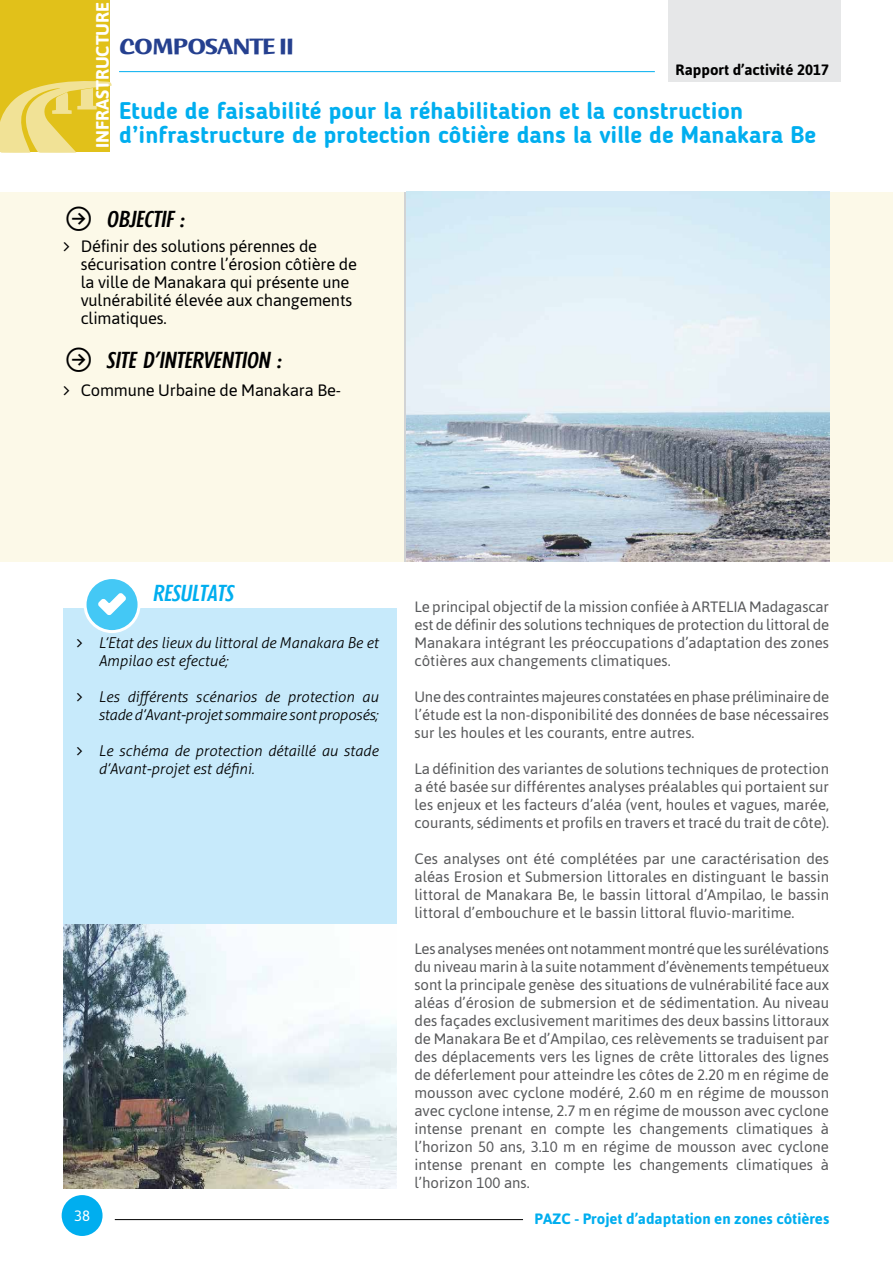
<style>
.page{position:relative;width:893px;height:1263px;background:#fff}
.page>*{position:absolute;margin:0;border:0;box-sizing:border-box;transform-origin:0 0}
.t1{font:700 24px/24px "Blogger Sans";color:#00aeef}
.t2{font:24px "Humana Sans ITCTT Bold";letter-spacing:-.04em;color:#25408f}
.t3{font:italic 500 condensed 22.5px "Limerick";color:#000}
.t4{font:italic 500 condensed 22.5px "Limerick";color:#00aeef}
.t5{font:700 18px "Asap";color:#fff}
.t6{font:16.5px/18px "Asap";letter-spacing:-.01em;color:#000}
.t7{font:15px/18px "Asap";color:#58595b;text-align:justify}
.t8{font:italic 300 15px/18px "Aller";color:#000}
.t9{font:700 15px "Asap";color:#00aeef}
.t10{font:700 15px "Asap";color:#000}
.t11{font:15px "Asap";color:#fff}
</style>
<div class="page">
<div style="left:668px;top:0;width:172px;height:81px;background:#e6e7e8"></div>
<div style="left:64px;top:609px;width:333px;height:315px;background:#c7eafb"></div>
<div style="left:85px;top:578px;width:54px;height:54px;background:#44c8f5;border-radius:50%"></div>
<div style="left:84px;top:576px;width:57px;height:57px;border:3px solid #fff;border-radius:50%"></div>
<svg style="left:98px;top:593px;width:28px;height:22px"></svg>
<div style="left:0;top:192px;width:893px;height:369px;background:#fcf9e8"></div>
<img style="left:406px;top:192px;width:423px;height:369px">
<img style="left:64px;top:924px;width:332px;height:264px">
<hr style="left:119px;top:71px;width:536px;height:1px;background:#00aeef">
<hr style="left:115px;top:1219px;width:408px;height:1px;background:#000">
<div style="left:62px;top:1195px;width:41px;height:41px;background:#00aeef;border-radius:50%"></div>
<div style="left:0;top:0;width:110px;height:152px;background:#e1c11a"></div>
<svg style="left:0;top:81px;width:112px;height:72px"></svg>
<p class="t5" style="left:90px;top:148px;width:148px;rotate:-90deg">INFRASTRUCTURE</p>
<h1 class="t2" style="left:119px;top:34px;width:177px">COMPOSANTE II</h1>
<p class="t10" style="left:675px;top:60px;width:155px">Rapport d’activité 2017</p>
<h1 class="t1" style="left:119px;top:98px;width:699px">Etude de faisabilité pour la réhabilitation et la construction d’infrastructure de protection côtière dans la ville de Manakara Be</h1>
<h2 class="t3" style="left:106px;top:206px;width:79px">OBJECTIF :</h2>
<p class="t6" style="left:81px;top:237px;width:278px">Définir des solutions pérennes de sécurisation contre l’érosion côtière de la ville de Manakara qui présente une vulnérabilité élevée aux changements climatiques.</p>
<h2 class="t3" style="left:106px;top:347px;width:176px">SITE D’INTERVENTION :</h2>
<p class="t6" style="left:81px;top:381px;width:262px">Commune Urbaine de Manakara Be-</p>
<h2 class="t4" style="left:152px;top:580px;width:38px">RESULTAT</h2>
<h2 class="t4" style="left:225px;top:580px;width:10px">S</h2>
<p class="t8" style="left:98px;top:634px;width:281px">L’Etat des lieux du littoral de Manakara Be et<br>Ampilao est efectué;</p>
<p class="t8" style="left:98px;top:688px;width:281px">Les différents scénarios de protection au stade d’Avant-projet sommaire sont proposés;</p>
<p class="t8" style="left:98px;top:742px;width:281px">Le schéma de protection détaillé au stade d’Avant-projet est défini.</p>
<p class="t7" style="left:414px;top:597px;width:416px">Le principal objectif de la mission confiée à ARTELIA Madagascar est de définir des solutions techniques de protection du littoral de Manakara intégrant les préoccupations d’adaptation des zones côtières aux changements climatiques.</p>
<p class="t7" style="left:414px;top:687px;width:416px">Unedes contraintesmajeures constatéesenphasepréliminairede l’étude est la non-disponibilité des données de base nécessaires sur les houles et les courants, entre autres.</p>
<p class="t7" style="left:414px;top:759px;width:416px">La définition des variantes de solutions techniques de protection a été basée sur différentes analyses préalables qui portaient sur les enjeux et les facteurs d’aléa (vent, houles et vagues, marée, courants, sédiments et profils en travers et tracé du trait de côte).</p>
<p class="t7" style="left:414px;top:849px;width:416px">Ces analyses ont été complétées par une caractérisation des aléas Erosion et Submersion littorales en distinguant le bassin littoral de Manakara Be, le bassin littoral d’Ampilao, le bassin littoral d’embouchure et le bassin littoral fluvio-maritime.</p>
<p class="t7" style="left:414px;top:939px;width:416px">Lesanalysesmenéesontnotammentmontréqueles surélévations du niveau marin à la suite notamment d’évènements tempétueux sont la principale genèse des situations de vulnérabilité face aux aléas d’érosion de submersion et de sédimentation. Au niveau des façades exclusivement maritimes des deux bassins littoraux de Manakara Be et d’Ampilao, ces relèvements se traduisent par des déplacements vers les lignes de crête littorales des lignes de déferlement pour atteindre les côtes de 2.20 m en régime de mousson avec cyclone modéré, 2.60 m en régime de mousson avec cyclone intense, 2.7 m en régime de mousson avec cyclone intense prenant en compte les changements climatiques à l’horizon 50 ans, 3.10 m en régime de mousson avec cyclone intense prenant en compte les changements climatiques à l’horizon 100 ans.</p>
<p class="t11" style="left:74px;top:1205px;width:18px">38</p>
<p class="t9" style="left:534px;top:1209px;width:296px">PAZC - Projet d’adaptation en zones côtières</p>
</div>
